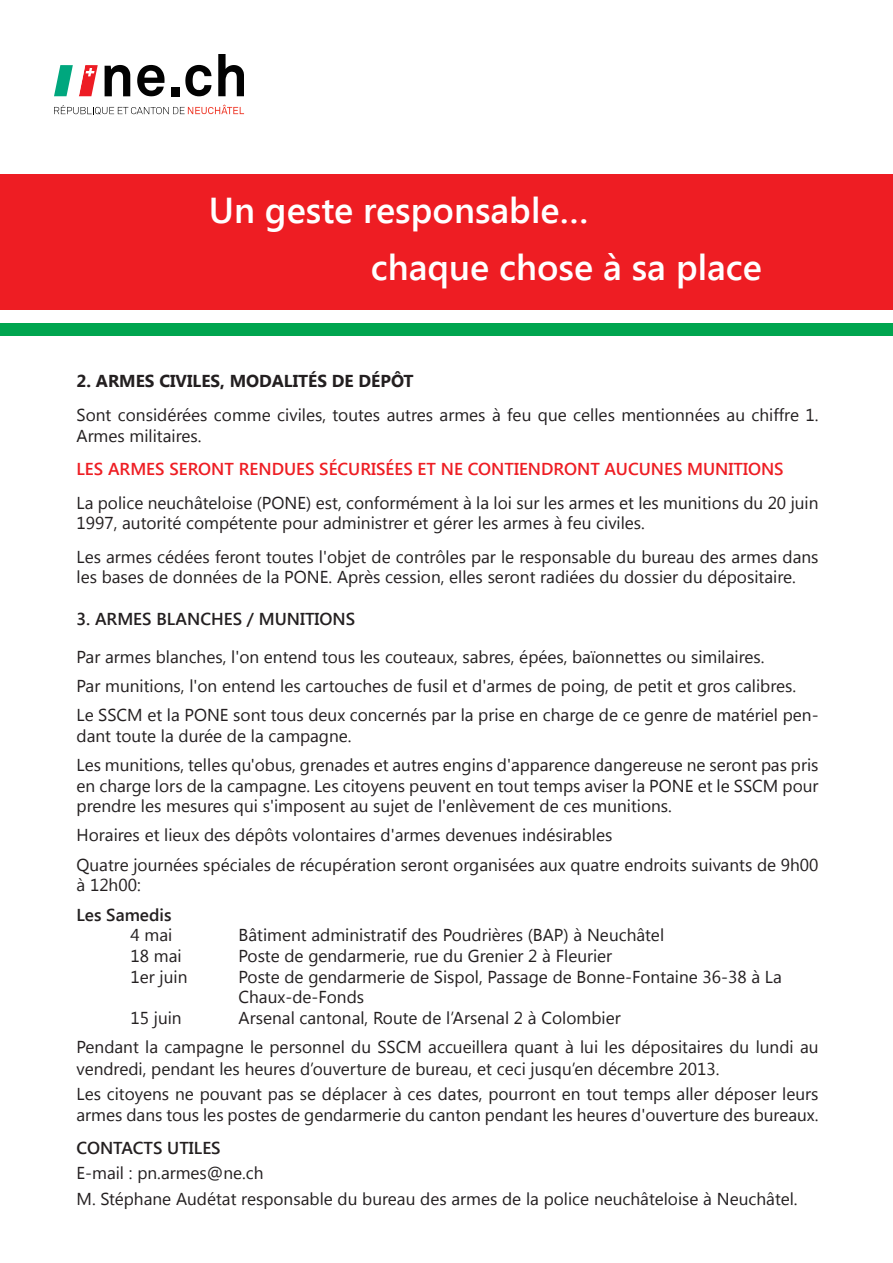
<style>
.page{position:relative;width:893px;height:1263px;background:#fff}
.page>*{position:absolute;margin:0;border:0;box-sizing:border-box;transform-origin:0 0}
.t1{font:600 36px "Segoe UI";color:#fff}
.t2{font:17.25px/20.7px "Segoe UI";color:#231f20}
.t3{font:600 17.25px "Segoe UI";color:#ee1d23}
.t4{font:600 17.25px "Segoe UI";color:#231f20}
.t5{font:700 17.25px "Segoe UI";color:#231f20}
</style>
<div class="page">
<div style="left:0;top:174px;width:893px;height:135px;background:#ee1d23"></div>
<div style="left:0;top:323px;width:893px;height:12px;background:#00a54f"></div>
<svg style="left:105px;top:65px;width:25px;height:31px"></svg>
<svg style="left:137px;top:65px;width:28px;height:31px"></svg>
<div style="left:171px;top:87px;width:8px;height:9px;background:#020202"></div>
<svg style="left:185px;top:65px;width:26px;height:31px"></svg>
<svg style="left:218px;top:54px;width:26px;height:42px"></svg>
<svg style="left:54px;top:105px;width:190px;height:10px"></svg>
<svg style="left:54px;top:65px;width:44px;height:31px"></svg>
<p class="t1" style="left:209px;top:185px;width:381px">Un geste responsable…</p>
<p class="t1" style="left:371px;top:242px;width:393px">chaque chose à sa place</p>
<p class="t5" style="left:77px;top:369px;width:338px">2. ARMES CIVILES, MODALITÉS DE DÉPÔT</p>
<p class="t2" style="left:77px;top:404px;width:743px">Sont considérées comme civiles, toutes autres armes à feu que celles mentionnées au chiffre 1.<br>Armes militaires.</p>
<p class="t3" style="left:77px;top:457px;width:709px">LES ARMES SERONT RENDUES SÉCURISÉES ET NE CONTIENDRONT AUCUNES MUNITIONS</p>
<p class="t2" style="left:77px;top:491px;width:743px">La police neuchâteloise (PONE) est, conformément à la loi sur les armes et les munitions du 20 juin<br>1997, autorité compétente pour administrer et gérer les armes à feu civiles.</p>
<p class="t2" style="left:77px;top:545px;width:744px">Les armes cédées feront toutes l'objet de contrôles par le responsable du bureau des armes dans les bases de données de la PONE. Après cession, elles seront radiées du dossier du dépositaire.</p>
<p class="t4" style="left:77px;top:607px;width:280px">3. ARMES BLANCHES / MUNITIONS</p>
<p class="t2" style="left:77px;top:645px;width:689px">Par armes blanches, l'on entend tous les couteaux, sabres, épées, baïonnettes ou similaires.</p>
<p class="t2" style="left:77px;top:674px;width:721px">Par munitions, l'on entend les cartouches de fusil et d'armes de poing, de petit et gros calibres.</p>
<p class="t2" style="left:77px;top:704px;width:743px">Le SSCM et la PONE sont tous deux concernés par la prise en charge de ce genre de matériel pen&shy;dant toute la durée de la campagne.</p>
<p class="t2" style="left:77px;top:754px;width:743px;text-align:justify">Les munitions, telles qu'obus, grenades et autres engins d'apparence dangereuse ne seront pas pris en charge lors de la campagne. Les citoyens peuvent en tout temps aviser la PONE et le SSCM pour prendre les mesures qui s'imposent au sujet de l'enlèvement de ces munitions.</p>
<p class="t2" style="left:77px;top:824px;width:537px">Horaires et lieux des dépôts volontaires d'armes devenues indésirables</p>
<p class="t2" style="left:77px;top:853px;width:743px">Quatre journées spéciales de récupération seront organisées aux quatre endroits suivants de 9h00 à 12h00:</p>
<p class="t4" style="left:77px;top:902px;width:96px">Les Samedis</p>
<p class="t2" style="left:131px;top:924px;width:43px">4 mai</p>
<p class="t2" style="left:239px;top:924px;width:427px">Bâtiment administratif des Poudrières (BAP) à Neuchâtel</p>
<p class="t2" style="left:131px;top:945px;width:53px">18 mai</p>
<p class="t2" style="left:239px;top:945px;width:375px">Poste de gendarmerie, rue du Grenier 2 à Fleurier</p>
<p class="t2" style="left:131px;top:965px;width:58px">1er juin</p>
<p class="t2" style="left:239px;top:965px;width:545px">Poste de gendarmerie de Sispol, Passage de Bonne-Fontaine 36-38 à La<br>Chaux-de-Fonds</p>
<p class="t2" style="left:131px;top:1007px;width:53px">15 juin</p>
<p class="t2" style="left:239px;top:1007px;width:384px">Arsenal cantonal, Route de l’Arsenal 2 à Colombier</p>
<p class="t2" style="left:77px;top:1036px;width:743px;line-height:21.6px">Pendant la campagne le personnel du SSCM accueillera quant à lui les dépositaires du lundi au vendredi, pendant les heures d’ouverture de bureau, et ceci jusqu’en décembre 2013.</p>
<p class="t2" style="left:77px;top:1083px;width:743px">Les citoyens ne pouvant pas se déplacer à ces dates, pourront en tout temps aller déposer leurs armes dans tous les postes de gendarmerie du canton pendant les heures d'ouverture des bureaux.</p>
<p class="t4" style="left:77px;top:1136px;width:146px">CONTACTS UTILES</p>
<p class="t2" style="left:77px;top:1162px;width:189px">E-mail : pn.armes@ne.ch</p>
<p class="t2" style="left:77px;top:1187px;width:723px">M. Stéphane Audétat responsable du bureau des armes de la police neuchâteloise à Neuchâtel.</p>
</div>
